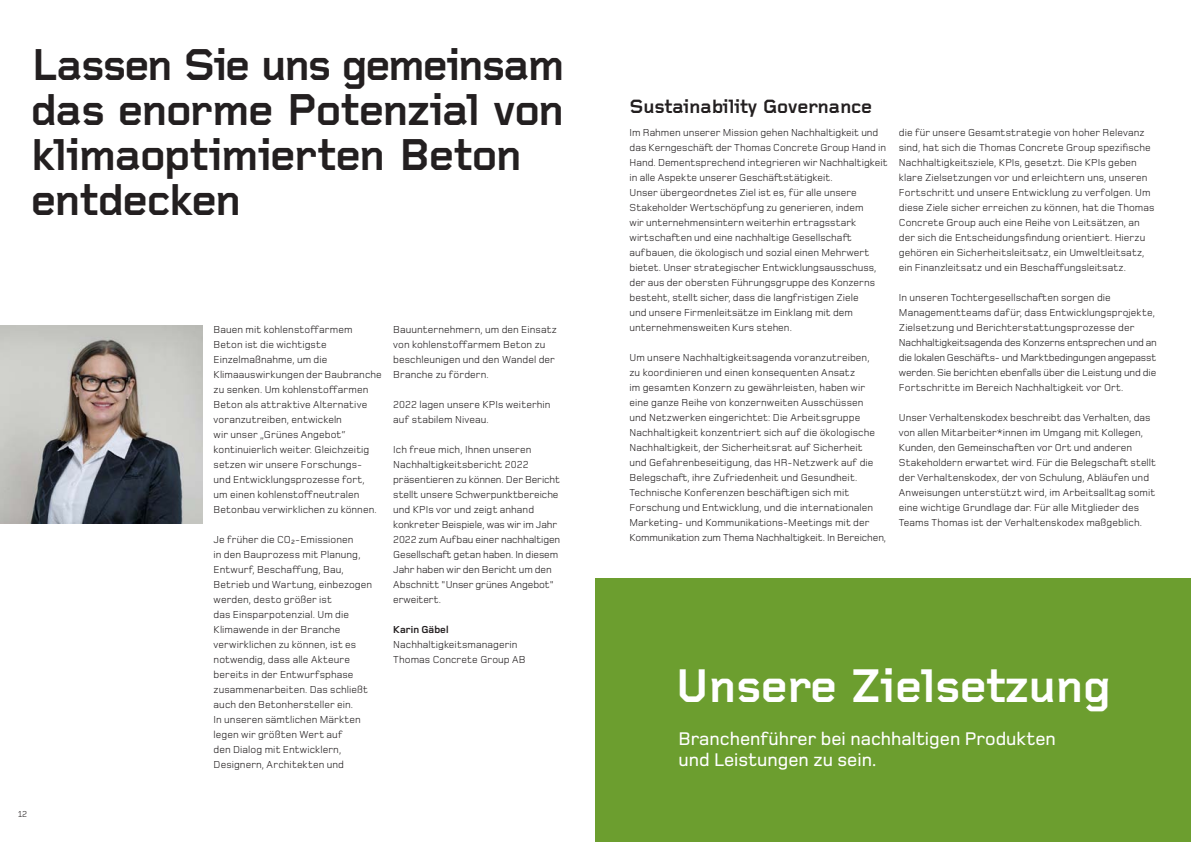
<style>
.page{position:relative;width:1191px;height:842px;background:#fff}
.page>*{position:absolute;margin:0;border:0;box-sizing:border-box;transform-origin:0 0}
.t1{font:700 49px "Foundry Gridnik OT2";letter-spacing:-.02em;color:#fff}
.Kapitelrubrik_72_64p{font:700 46.4px/45px "Foundry Gridnik OT2";letter-spacing:-.04em;color:#231f20}
.Huvudrubrik_20_24pt{font:700 20px "Foundry Gridnik OT2";letter-spacing:-.02em;color:#231f20}
.t2{font:500 19px/21px "Foundry Monoline OT3";color:#fff}
.Brödtext_10_5_15p_DE{font:10.5px/15px "Foundry Monoline OT3";letter-spacing:.005em;color:#231f20}
.Brödtext_10_5_15p_DE-2{font:700 10.5px "Foundry Monoline OT3";letter-spacing:.01em;color:#231f20}
.t3{font:9px "Foundry Monoline OT3";color:#231f20}
</style>
<div class="page">
<div style="left:595px;top:578px;width:596px;height:264px;background:#6c9e2f"></div>
<img style="left:0;top:326px;width:202px;height:198px">
<p class="Kapitelrubrik_72_64p" style="left:31px;top:42px;width:535px">Lassen Sie uns gemeinsam das enorme Potenzial von klimaoptimierten Beton entdecken</p>
<p class="t3" style="left:18px;top:807px;width:11px">12</p>
<p class="Brödtext_10_5_15p_DE" style="left:214px;top:322px;width:170px">Bauen mit kohlenstoffarmem<br>Beton ist die wichtigste<br>Einzelmaßnahme, um die<br>Klimaauswirkungen der Baubranche zu senken. Um kohlenstoffarmen<br>Beton als attraktive Alternative voranzutreiben, entwickeln<br>wir unser „Grünes Angebot“ kontinuierlich weiter. Gleichzeitig setzen wir unsere Forschungs&shy;und Entwicklungsprozesse fort,<br>um einen kohlenstoffneutralen<br>Betonbau verwirklichen zu können.</p>
<p class="Brödtext_10_5_15p_DE" style="left:214px;top:532px;width:160px">Je früher die CO2-Emissionen<br>in den Bauprozess mit Planung,<br>Entwurf, Beschaffung, Bau,<br>Betrieb und Wartung, einbezogen werden, desto größer ist<br>das Einsparpotenzial. Um die<br>Klimawende in der Branche verwirklichen zu können, ist es notwendig, dass alle Akteure bereits in der Entwurfsphase zusammenarbeiten. Das schließt auch den Betonhersteller ein.<br>In unseren sämtlichen Märkten legen wir größten Wert auf<br>den Dialog mit Entwicklern,<br>Designern, Architekten und</p>
<p class="Brödtext_10_5_15p_DE" style="left:393px;top:322px;width:165px">Bauunternehmern, um den Einsatz von kohlenstoffarmem Beton zu beschleunigen und den Wandel der<br>Branche zu fördern.</p>
<p class="Brödtext_10_5_15p_DE" style="left:393px;top:397px;width:159px">2022 lagen unsere KPIs weiterhin auf stabilem Niveau.</p>
<p class="Brödtext_10_5_15p_DE" style="left:393px;top:442px;width:169px">Ich freue mich, Ihnen unseren<br>Nachhaltigkeitsbericht 2022 präsentieren zu können. Der Bericht stellt unsere Schwerpunktbereiche und KPIs vor und zeigt anhand konkreter Beispiele, was wir im Jahr<br>2022 zum Aufbau einer nachhaltigen<br>Gesellschaft getan haben. In diesem<br>Jahr haben wir den Bericht um den<br>Abschnitt "Unser grünes Angebot" erweitert.</p>
<p class="Brödtext_10_5_15p_DE-2" style="left:393px;top:623px;width:57px">Karin Gäbel</p>
<p class="Brödtext_10_5_15p_DE" style="left:393px;top:637px;width:126px">Nachhaltigkeitsmanagerin</p>
<p class="Brödtext_10_5_15p_DE" style="left:393px;top:652px;width:134px">Thomas Concrete Group AB</p>
<p class="Huvudrubrik_20_24pt" style="left:629px;top:93px;width:244px">Sustainability Governance</p>
<p class="Brödtext_10_5_15p_DE" style="left:629px;top:125px;width:259px">Im Rahmen unserer Mission gehen Nachhaltigkeit und das Kerngeschäft der Thomas Concrete Group Hand in Hand. Dementsprechend integrieren wir Nachhaltigkeit in alle Aspekte unserer Geschäftstätigkeit.<br>Unser übergeordnetes Ziel ist es, für alle unsere Stakeholder Wertschöpfung zu generieren, indem<br>wir unternehmensintern weiterhin ertragsstark wirtschaften und eine nachhaltige Gesellschaft aufbauen, die ökologisch und sozial einen Mehrwert bietet. Unser strategischer Entwicklungsausschuss, der aus der obersten Führungsgruppe des Konzerns besteht, stellt sicher, dass die langfristigen Ziele<br>und unsere Firmenleitsätze im Einklang mit dem unternehmensweiten Kurs stehen.</p>
<p class="Brödtext_10_5_15p_DE" style="left:629px;top:350px;width:258px">Um unsere Nachhaltigkeitsagenda voranzutreiben,<br>zu koordinieren und einen konsequenten Ansatz<br>im gesamten Konzern zu gewährleisten, haben wir eine ganze Reihe von konzernweiten Ausschüssen<br>und Netzwerken eingerichtet: Die Arbeitsgruppe Nachhaltigkeit konzentriert sich auf die ökologische Nachhaltigkeit, der Sicherheitsrat auf Sicherheit<br>und Gefahrenbeseitigung, das HR-Netzwerk auf die Belegschaft, ihre Zufriedenheit und Gesundheit.<br>Technische Konferenzen beschäftigen sich mit Forschung und Entwicklung, und die internationalen Marketing- und Kommunikations-Meetings mit der Kommunikation zum Thema Nachhaltigkeit. In Bereichen,</p>
<p class="Brödtext_10_5_15p_DE" style="left:899px;top:125px;width:257px">die für unsere Gesamtstrategie von hoher Relevanz sind, hat sich die Thomas Concrete Group spezifische Nachhaltigkeitsziele, KPIs, gesetzt. Die KPIs geben klare Zielsetzungen vor und erleichtern uns, unseren Fortschritt und unsere Entwicklung zu verfolgen. Um diese Ziele sicher erreichen zu können, hat die Thomas Concrete Group auch eine Reihe von Leitsätzen, an der sich die Entscheidungsfindung orientiert. Hierzu gehören ein Sicherheitsleitsatz, ein Umweltleitsatz, ein Finanzleitsatz und ein Beschaffungsleitsatz.</p>
<p class="Brödtext_10_5_15p_DE" style="left:899px;top:290px;width:259px">In unseren Tochtergesellschaften sorgen die Managementteams dafür, dass Entwicklungsprojekte, Zielsetzung und Berichterstattungsprozesse der Nachhaltigkeitsagenda des Konzerns entsprechen und an die lokalen Geschäfts- und Marktbedingungen angepasst werden. Sie berichten ebenfalls über die Leistung und die Fortschritte im Bereich Nachhaltigkeit vor Ort.</p>
<p class="Brödtext_10_5_15p_DE" style="left:899px;top:410px;width:259px">Unser Verhaltenskodex beschreibt das Verhalten, das von allen Mitarbeiter*innen im Umgang mit Kollegen, Kunden, den Gemeinschaften vor Ort und anderen Stakeholdern erwartet wird. Für die Belegschaft stellt der Verhaltenskodex, der von Schulung, Abläufen und Anweisungen unterstützt wird, im Arbeitsalltag somit eine wichtige Grundlage dar. Für alle Mitglieder des Teams Thomas ist der Verhaltenskodex maßgeblich.</p>
<p class="t1" style="left:675px;top:652px;width:438px">Unsere Zielsetzung</p>
<p class="t2" style="left:678px;top:727px;width:379px">Branchenführer bei nachhaltigen Produkten und Leistungen zu sein.</p>
</div>
